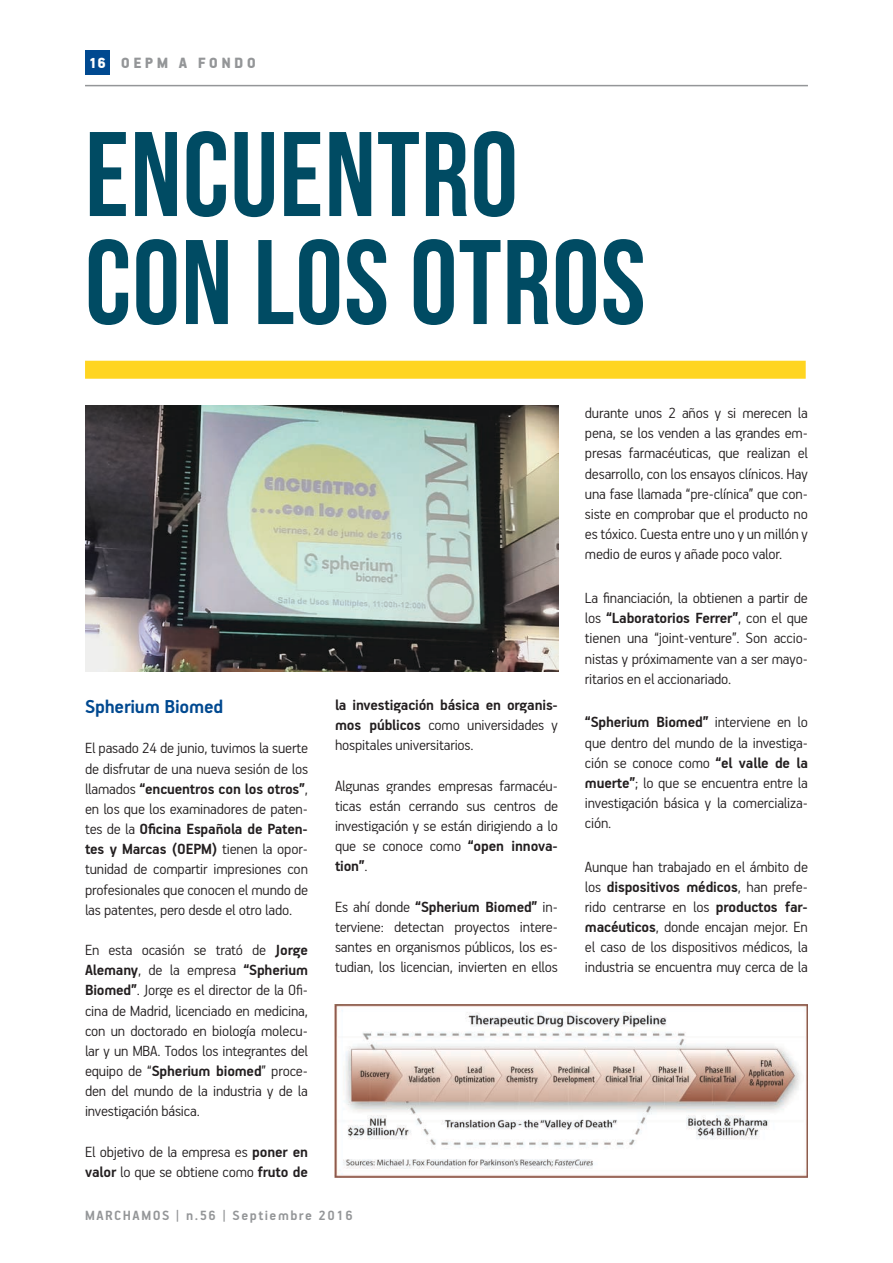
<style>
.page{position:relative;width:893px;height:1263px;background:#fff}
.page>*{position:absolute;margin:0;border:0;box-sizing:border-box;transform-origin:0 0}
.t1{font:120px/108px "Bebas Neue";letter-spacing:.01em;color:#004b63}
.t2{font:700 21px "PF Handbook Pro";letter-spacing:-.01em;color:#004990}
.t3{font:300 16.5px/20.1px "PF Handbook Pro";letter-spacing:-.01em;color:#231f20;text-align:justify}
.t4{font:900 16.5px "PF Handbook Pro";letter-spacing:.2em;color:#949698}
.t5{font:700 15px "PF Handbook Pro";letter-spacing:.1em;color:#949698}
.s1{color:#fff}
.s2{font-weight:700}
</style>
<div class="page">
<hr style="left:85px;top:85px;width:723px;height:1px;background:#949698">
<div style="left:85px;top:50px;width:25px;height:25px;background:#004990"></div>
<div style="left:85px;top:361px;width:721px;height:18px;background:#ffd521"></div>
<img style="left:85px;top:406px;width:473px;height:266px">
<img style="left:335px;top:1004px;width:473px;height:174px">
<p class="t4" style="left:89px;top:53px;width:169px"><span class="s1">16</span> OEPM A FONDO</p>
<h1 class="t1" style="left:85px;top:119px;width:562px">ENCUENTRO<br>CON LOS OTROS</h1>
<p class="t2" style="left:85px;top:694px;width:140px">Spherium Biomed</p>
<p class="t3" style="left:85px;top:738px;width:224px">El pasado 24 de junio, tuvimos la suerte de disfrutar de una nueva sesión de los llamados <span class="s2">“encuentros con los otros”</span>, en los que los examinadores de paten&shy;tes de la <span class="s2">Oficina Española de Paten&shy;tes y Marcas (OEPM)</span> tienen la opor&shy;tunidad de compartir impresiones con profesionales que conocen el mundo de las patentes, pero desde el otro lado.</p>
<p class="t3" style="left:85px;top:939px;width:224px">En esta ocasión se trató de <span class="s2">Jorge Alemany</span>, de la empresa <span class="s2">“Spherium Biomed”</span>. Jorge es el director de la Ofi&shy;cina de Madrid, licenciado en medicina, con un doctorado en biología molecu&shy;lar y un MBA. Todos los integrantes del equipo de “<span class="s2">Spherium biomed</span>” proce&shy;den del mundo de la industria y de la investigación básica.</p>
<p class="t3" style="left:85px;top:1141px;width:224px">El objetivo de la empresa es <span class="s2">poner en valor</span> lo que se obtiene como <span class="s2">fruto de</span></p>
<p class="t3" style="left:335px;top:694px;width:224px"><span class="s2">la investigación básica en organis&shy;mos públicos</span> como universidades y hospitales universitarios.</p>
<p class="t3" style="left:335px;top:775px;width:224px">Algunas grandes empresas farmacéu&shy;ticas están cerrando sus centros de investigación y se están dirigiendo a lo que se conoce como <span class="s2">“open innova&shy;tion”</span>.</p>
<p class="t3" style="left:335px;top:896px;width:224px">Es ahí donde <span class="s2">“Spherium Biomed”</span> in&shy;terviene: detectan proyectos intere&shy;santes en organismos públicos, los es&shy;tudian, los licencian, invierten en ellos</p>
<p class="t5" style="left:85px;top:1206px;width:269px">MARCHAMOS | n.56 | Septiembre 2016</p>
<p class="t3" style="left:585px;top:402px;width:224px">durante unos 2 años y si merecen la pena, se los venden a las grandes em&shy;presas farmacéuticas, que realizan el desarrollo, con los ensayos clínicos. Hay una fase llamada “pre-clínica” que con&shy;siste en comprobar que el producto no es tóxico. Cuesta entre uno y un millón y medio de euros y añade poco valor.</p>
<p class="t3" style="left:585px;top:587px;width:224px">La financiación, la obtienen a partir de los <span class="s2">“Laboratorios Ferrer”</span>, con el que tienen una “joint-venture”. Son accio&shy;nistas y próximamente van a ser mayo&shy;ritarios en el accionariado.</p>
<p class="t3" style="left:585px;top:712px;width:224px"><span class="s2">“Spherium Biomed”</span> interviene en lo que dentro del mundo de la investiga&shy;ción se conoce como <span class="s2">“el valle de la muerte”</span>; lo que se encuentra entre la investigación básica y la comercializa&shy;ción.</p>
<p class="t3" style="left:585px;top:856px;width:224px">Aunque han trabajado en el ámbito de los <span class="s2">dispositivos médicos</span>, han prefe&shy;rido centrarse en los <span class="s2">productos far&shy;macéuticos</span>, donde encajan mejor. En el caso de los dispositivos médicos, la industria se encuentra muy cerca de la</p>
</div>
